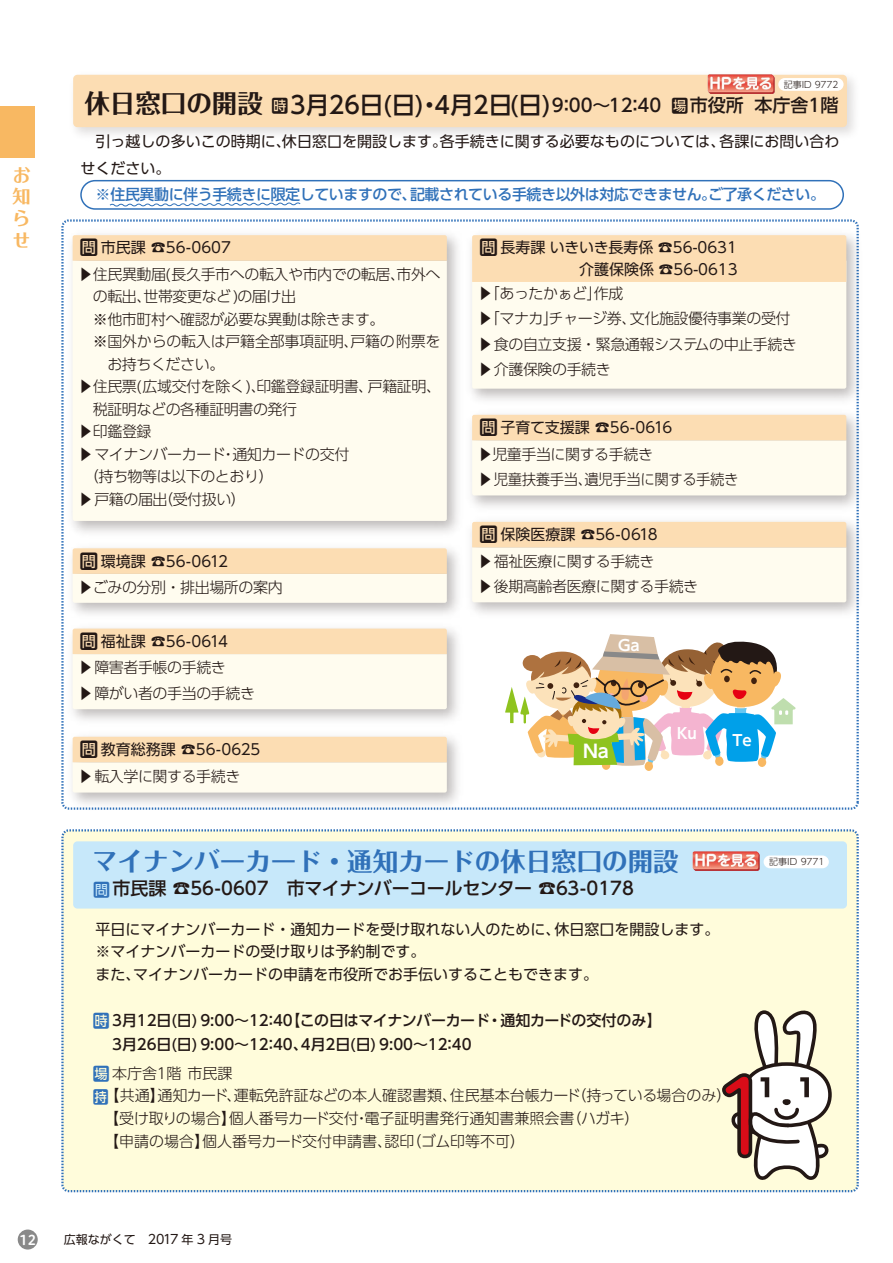
<style>
.page{position:relative;width:893px;height:1263px;background:#fff}
.page>*{position:absolute;margin:0;border:0;box-sizing:border-box;transform-origin:0 0}
.t1{font:700 25.5px "Folk Pro";color:#3071b9}
.t2{font:500 24px "UD Shin Go Pro";color:#231815}
.t3{font:500 18px "UD Shin Go Pro";color:#231815}
.t4{font:700 18px "Folk Pro";color:#f8b862}
.t5{font:700 18px "UD Shin Go Pr 6 De";color:#fff}
.t6{font:300 15px/25.5px "UD Shin Go Pro";letter-spacing:-.03em;color:#231815}
.t7{font:15px/22.5px "UD Shin Go Pro";color:#231815}
.t8{font:300 15px "UD Shin Go Pro";color:#231815}
.t9{font:500 15px "UD Shin Go Pro";letter-spacing:-.005em;color:#231815}
.t10{font:500 15px "UD Shin Go Pro";letter-spacing:-.03em;color:#3071b9}
.t11{font:700 15px "UD Shin Go Pr 6 De";color:#fff}
.t12{font:13.5px "Hiragino UD Sans R Std N W6";color:#fff}
.t13{font:12px "UD Shin Go Pro";color:#231815}
.t14{font:300 9px "UD Shin Go Pr 6";color:#231815}
.s1{font-family:"Folk Pro";font-weight:700;font-size:25.5px}
.s2{font-size:12.75px}
</style>
<div class="page">
<div style="left:62px;top:830px;width:796px;height:361px;background:#fffcdb;border-radius:6px"></div>
<div style="left:61px;top:829px;width:798px;height:363px;border:2px dashed #3071b9;border-radius:6px"></div>
<div style="left:18px;top:1229px;width:20px;height:20px;background:#898989;border-radius:50%"></div>
<div style="left:0;top:106px;width:34px;height:51px;background:#f8b862"></div>
<div style="left:73px;top:75px;width:774px;height:52px;background:#fcddb3;border-radius:4px"></div>
<div style="left:778px;top:78px;width:65px;height:13px;background:#fff;border-radius:6px"></div>
<div style="left:73px;top:841px;width:774px;height:67px;background:#c7e8fa;border-radius:4px"></div>
<div style="left:764px;top:855px;width:65px;height:13px;background:#fff;border-radius:6px"></div>
<img style="left:62px;top:226px;width:396px;height:311px">
<div style="left:73px;top:261px;width:374px;height:260px;background:#fffcef"></div>
<img style="left:62px;top:538px;width:396px;height:80px">
<img style="left:471px;top:516px;width:388px;height:107px">
<img style="left:62px;top:730px;width:405px;height:80px">
<img style="left:62px;top:619px;width:396px;height:110px">
<img style="left:471px;top:409px;width:388px;height:107px">
<img style="left:471px;top:225px;width:388px;height:184px">
<div style="left:472px;top:282px;width:374px;height:107px;background:#fffcef"></div>
<svg style="left:722px;top:1010px;width:110px;height:170px"></svg>
<div style="left:80px;top:180px;width:764px;height:30px;border:2px solid #3071b9;border-radius:14px"></div>
<svg style="left:505px;top:634px;width:291px;height:137px"></svg>
<svg style="left:109px;top:202px;width:192px;height:5px"></svg>
<img style="left:700px;top:74px;width:81px;height:19px">
<img style="left:692px;top:851px;width:74px;height:20px">
<svg style="left:73px;top:235px;width:374px;height:26px;background:#fbdcb3"></svg>
<svg style="left:73px;top:548px;width:374px;height:55px"></svg>
<svg style="left:472px;top:522px;width:374px;height:80px"></svg>
<svg style="left:73px;top:737px;width:374px;height:55px"></svg>
<svg style="left:73px;top:628px;width:374px;height:81px"></svg>
<svg style="left:472px;top:415px;width:374px;height:80px"></svg>
<div style="left:472px;top:235px;width:374px;height:47px;background:#fcddb3"></div>
<p class="t14" style="left:784px;top:77px;width:56px">記事ID 9772</p>
<p class="t4" style="left:13px;top:159px;width:19px">お</p>
<p class="t4" style="left:13px;top:181px;width:19px">知</p>
<p class="t4" style="left:13px;top:203px;width:19px">ら</p>
<p class="t4" style="left:13px;top:224px;width:19px">せ</p>
<h2 class="t2" style="left:84px;top:85px;width:468px"><span class="s1">休日窓口の開設</span> 3月26日(日)・4月2日(日)</h2>
<p class="t3" style="left:291px;top:91px;width:374px">　　　　　　　　　　　　　　　9：00～12：40　</p>
<p class="t3" style="left:690px;top:91px;width:150px">市役所　本庁舎1階</p>
<p class="t7" style="left:81px;top:127px;width:760px;line-height:27px;text-indent:15px">引っ越しの多いこの時期に、休日窓口を開設します。各手続きに関する必要なものについては、各課にお問い合わせください。</p>
<p class="t10" style="left:95px;top:182px;width:731px">※住民異動に伴う手続きに限定していますので、記載されている手続き以外は対応できません。ご了承ください。</p>
<p class="t7" style="left:101px;top:236px;width:132px">市民課 ☎56-0607</p>
<p class="t6" style="left:78px;top:261px;width:364px">▶ 住民異動届(長久手市への転入や市内での転居、　市外へ</p>
<p class="t6" style="left:93px;top:283px;width:205px">の転出、世帯変更など)の届け出</p>
<p class="t6" style="left:93px;top:306px;width:293px">※他市町村へ確認が必要な異動は除きます。</p>
<p class="t6" style="left:93px;top:328px;width:349px">※国外からの転入は戸籍全部事項証明、戸籍の 附票を</p>
<p class="t6" style="left:107px;top:351px;width:118px">お持ちください。</p>
<p class="t6" style="left:78px;top:373px;width:364px">▶ 住民票(広域交付を除く)、印鑑登録証明書、　戸籍証明、　</p>
<p class="t6" style="left:93px;top:396px;width:206px">税証明などの各種証明書の発行</p>
<p class="t6" style="left:78px;top:418px;width:75px">▶ 印鑑登録</p>
<p class="t6" style="left:78px;top:441px;width:273px">▶マイナンバーカード・通知カードの交付</p>
<p class="t6" style="left:84px;top:463px;width:191px">（持ち物等は以下のとおり）</p>
<p class="t6" style="left:78px;top:486px;width:169px">▶ 戸籍の届出（受付扱い）</p>
<p class="t7" style="left:101px;top:549px;width:129px">環境課 ☎56-0612</p>
<p class="t6" style="left:78px;top:574px;width:206px">▶ ごみの分別・排出場所の案内</p>
<p class="t7" style="left:101px;top:629px;width:129px">福祉課 ☎56-0614</p>
<p class="t6" style="left:78px;top:654px;width:178px">▶ 障害者手帳の手続き<br>▶ 障がい者の手当の手続き</p>
<p class="t7" style="left:101px;top:738px;width:161px">教育総務課 ☎56-0625</p>
<p class="t6" style="left:78px;top:762px;width:164px">▶ 転入学に関する手続き</p>
<p class="t7" style="left:500px;top:237px;width:239px;line-height:21.6px;text-align:right">長寿課いきいき長寿係 ☎56-0631介護保険係 ☎56-0613</p>
<p class="t6" style="left:478px;top:280px;width:321px">▶ 「あったかぁど」作成<br>▶ 「マナカ」チャージ券、文化施設優待事業の受付▶ 食の自立支援・緊急通報システムの中止手続き▶ 介護保険の手続き</p>
<p class="t7" style="left:500px;top:416px;width:174px">子育て支援課 ☎56-0616</p>
<p class="t6" style="left:478px;top:441px;width:262px">▶児童手当に関する手続き<br>▶ 児童扶養手当、遺児手当に関する手続き</p>
<p class="t7" style="left:500px;top:523px;width:159px">保険医療課 ☎56-0618</p>
<p class="t6" style="left:478px;top:548px;width:222px">▶ 福祉医療に関する手続き<br>▶ 後期高齢者医療に関する手続き</p>
<p class="t11" style="left:618px;top:633px;width:23px">Ga</p>
<p class="t5" style="left:583px;top:736px;width:27px">Na</p>
<p class="t11" style="left:677px;top:721px;width:21px">Ku</p>
<p class="t11" style="left:733px;top:728px;width:21px">Te</p>
<h1 class="t1" style="left:92px;top:839px;width:588px">マイナンバーカード・通知カードの休日窓口の開設</h1>
<p class="t3" style="left:112px;top:874px;width:523px">市民課 ☎56-0607　市マイナンバーコールセンター ☎63-0178</p>
<p class="t7" style="left:96px;top:917px;width:626px">平日にマイナンバーカード・通知カードを受け取れない人のために、休日窓口を開設します。※マイナンバーカードの受け取りは予約制です。<br>また、マイナンバーカードの申請を市役所でお手伝いすることもできます。</p>
<p class="t9" style="left:112px;top:1008px;width:551px">3月12日(日)　9:00～12：40【この日はマイナンバーカード・通知カードの交付のみ】</p>
<p class="t8" style="left:112px;top:1061px;width:122px">本庁舎１階　市民課</p>
<p class="t8" style="left:104px;top:1083px;width:629px">【共通】通知カード 、運転免許証などの本人確認書類、住民基本台帳カード（持っている場合のみ）</p>
<p class="t8" style="left:104px;top:1106px;width:537px">【受け取りの場合】個人番号カード交付・電子証明書発行通知書兼照会書（ハガキ）</p>
<p class="t8" style="left:288px;top:1129px;width:238px">ド交付申請書認、 （印ゴム印等不可）</p>
<p class="t9" style="left:112px;top:1032px;width:361px">3月26日(日)　9:00～12：40、4月2日(日)　9:00～12：40</p>
<p class="t8" style="left:104px;top:1129px;width:188px">【申請の場合個】人番号カー</p>
<p class="t14" style="left:769px;top:855px;width:57px">記事ID 9771</p>
<p class="t12" style="left:20px;top:1229px;width:18px">12</p>
<p class="t13" style="left:64px;top:1230px;width:170px">広報ながくて　<span class="s2">2017</span> 年 <span class="s2">3</span> 月号</p>
</div>
